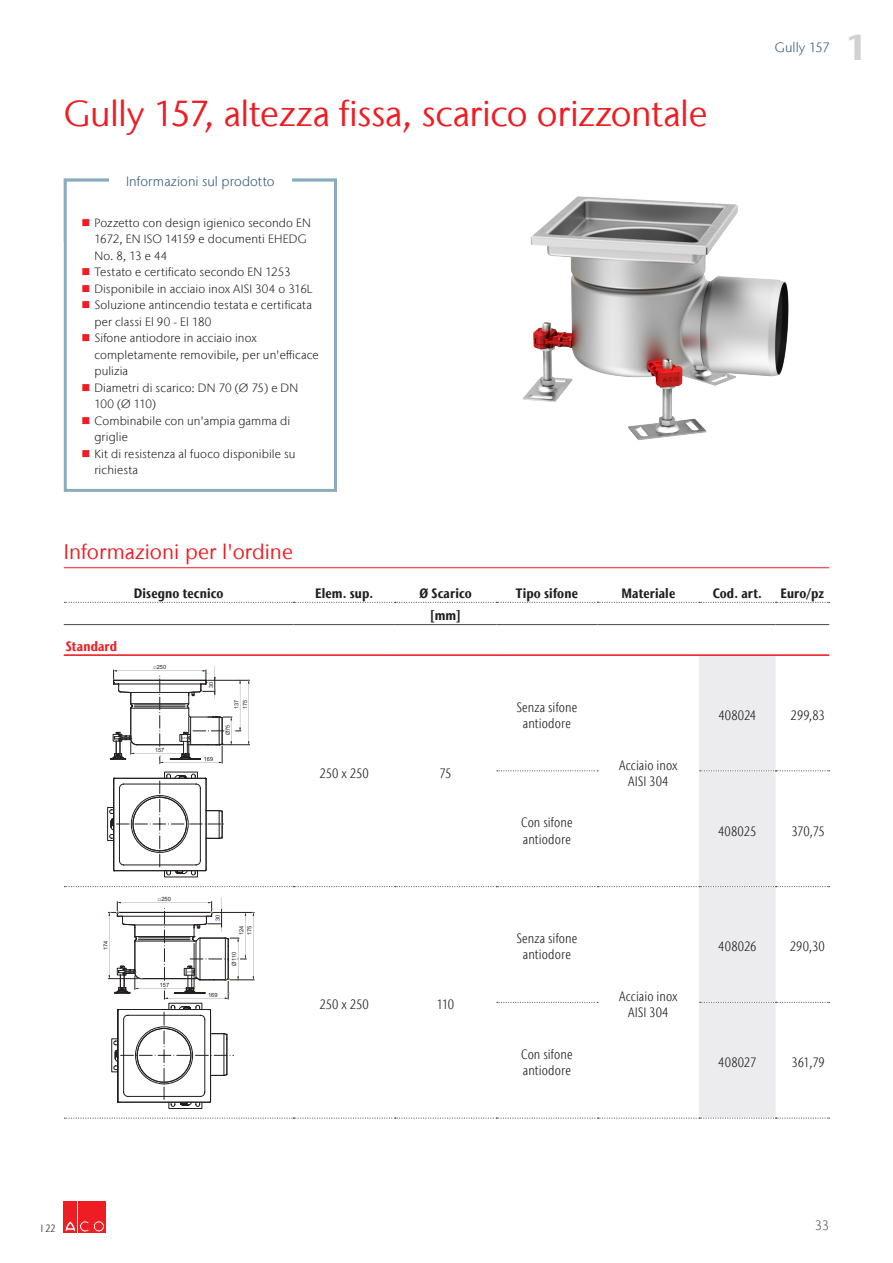
<style>
.page{position:relative;width:893px;height:1263px;background:#fff}
.page>*{position:absolute;margin:0;border:0;box-sizing:border-box;transform-origin:0 0}
.title1_across_it{font:36px "Stone Sans IIITC Com";letter-spacing:-.01em;color:#ee1d23}
.t1{font:700 36px "Stone Sans IIITC Com";color:#d1d2d4}
.title2_it{font:21px "Stone Sans IIITC Com";color:#ee1d23}
.testoTabella_C_it{font:300 condensed 13.5px/16.2px "Stone Sans IIITC Com";letter-spacing:.005em;color:#231f20;text-align:center}
.testataTabella_C_it{font:700 condensed 13.5px "Stone Sans IIITC Com";letter-spacing:.01em;color:#231f20}
.t2{font:300 13.5px "Stone Sans IIITC Com";letter-spacing:.005em;color:#335875}
.codice_it{font:300 condensed 13.5px "Stone Sans IIITC Com";letter-spacing:.015em;color:#231f20}
.testoTabella_R_it{font:300 condensed 13.5px "Stone Sans IIITC Com";color:#231f20}
.raggruppamento_it{font:700 condensed 13.5px "Stone Sans IIITC Com";letter-spacing:.01em;color:#ee1d23}
.t3{font:300 13.5px "Stone Sans IIITC Com";color:#57585a}
.t4{font:300 12px/16.5px "Stone Sans IIITC Com";letter-spacing:.01em;color:#231f20}
.t5{font:300 condensed 10.5px "Stone Sans IIITC Com";color:#231f20}
.t6{font:5.85px "Arial";color:#231f20}
.t7{font:5.7px/8.7px "Arial";color:#231f20}
</style>
<div class="page">
<div style="left:64px;top:1201px;width:13px;height:32px;background:#ee1d23"></div>
<div style="left:78px;top:1201px;width:13px;height:32px;background:#ee1d23"></div>
<svg style="left:65px;top:1221px;width:24px;height:11px"></svg>
<div style="left:92px;top:1201px;width:13px;height:32px;background:#ee1d23"></div>
<svg style="left:93px;top:1221px;width:11px;height:11px"></svg>
<div style="left:93px;top:1221px;width:12px;height:11px;border:1px solid #ee1d23;border-radius:50%"></div>
<div style="left:95px;top:1223px;width:7px;height:7px;background:#ee1d23;border-radius:50%"></div>
<div style="left:95px;top:1223px;width:7px;height:7px;border:1px solid #ee1d23;border-radius:50%"></div>
<hr style="left:64px;top:567px;width:765px;height:1px;background:#ee1d23">
<svg style="left:64px;top:602px;width:766px;height:1px"></svg>
<hr style="left:64px;top:624px;width:229px;height:1px;background:#57585a">
<hr style="left:293px;top:624px;width:102px;height:1px;background:#57585a">
<hr style="left:395px;top:624px;width:101px;height:1px;background:#57585a">
<hr style="left:496px;top:624px;width:102px;height:1px;background:#57585a">
<hr style="left:598px;top:624px;width:101px;height:1px;background:#57585a">
<hr style="left:699px;top:624px;width:77px;height:1px;background:#57585a">
<hr style="left:776px;top:624px;width:53px;height:1px;background:#57585a">
<hr style="left:64px;top:654px;width:229px;height:2px;background:#ee1d23">
<hr style="left:293px;top:654px;width:102px;height:2px;background:#ee1d23">
<hr style="left:395px;top:654px;width:101px;height:2px;background:#ee1d23">
<hr style="left:496px;top:654px;width:102px;height:2px;background:#ee1d23">
<hr style="left:598px;top:654px;width:101px;height:2px;background:#ee1d23">
<hr style="left:699px;top:654px;width:77px;height:2px;background:#ee1d23">
<hr style="left:776px;top:654px;width:53px;height:2px;background:#ee1d23">
<svg style="left:64px;top:655px;width:766px;height:464px"></svg>
<img style="left:522px;top:196px;width:267px;height:244px">
<div style="left:64px;top:179px;width:273px;height:313px;border:3px solid #8aacbc"></div>
<div style="left:109px;top:172px;width:183px;height:22px;background:#fff"></div>
<p class="title1_across_it" style="left:64px;top:91px;width:645px">Gully 157, altezza fissa, scarico orizzontale</p>
<p class="t2" style="left:126px;top:173px;width:150px">Informazioni sul prodotto</p>
<p class="t4" style="left:94px;top:214px;width:218px">Pozzetto con design igienico secondo EN<br>1672, EN ISO 14159 e documenti EHEDG<br>No. 8, 13 e 44</p>
<p class="t4" style="left:94px;top:263px;width:198px">Testato e certificato secondo EN 1253</p>
<p class="t4" style="left:94px;top:280px;width:220px">Disponibile in acciaio inox AISI 304 o 316L</p>
<p class="t4" style="left:94px;top:296px;width:219px">Soluzione antincendio testata e certificata per classi El 90 - El 180</p>
<p class="t4" style="left:94px;top:329px;width:226px">Sifone antiodore in acciaio inox completamente removibile, per un'efficace pulizia</p>
<p class="t4" style="left:94px;top:379px;width:205px">Diametri di scarico: DN 70 (Ø 75) e DN<br>100 (Ø 110)</p>
<p class="t4" style="left:94px;top:412px;width:197px">Combinabile con un'ampia gamma di griglie</p>
<p class="t4" style="left:94px;top:445px;width:203px">Kit di resistenza al fuoco disponibile su richiesta</p>
<p class="t2" style="left:775px;top:39px;width:56px">Gully 157</p>
<h1 class="t1" style="left:845px;top:24px;width:24px">1</h1>
<p class="title2_it" style="left:64px;top:538px;width:231px">Informazioni per l'ordine</p>
<p class="testataTabella_C_it" style="left:134px;top:585px;width:91px">Disegno tecnico</p>
<p class="testataTabella_C_it" style="left:315px;top:585px;width:60px">Elem. sup.</p>
<p class="testataTabella_C_it" style="left:419px;top:585px;width:54px">Ø Scarico</p>
<p class="testataTabella_C_it" style="left:516px;top:585px;width:64px">Tipo sifone</p>
<p class="testataTabella_C_it" style="left:621px;top:585px;width:55px">Materiale</p>
<p class="testataTabella_C_it" style="left:713px;top:585px;width:51px">Cod. art.</p>
<p class="testataTabella_C_it" style="left:780px;top:585px;width:45px">Euro/pz</p>
<p class="testataTabella_C_it" style="left:430px;top:607px;width:33px">[mm]</p>
<p class="raggruppamento_it" style="left:66px;top:637px;width:53px">Standard</p>
<p class="t7" style="left:153px;top:663px;width:14px">□250</p>
<p class="t7" style="left:155px;top:746px;width:11px">157</p>
<p class="t7" style="left:207px;top:688px;width:8px;rotate:-90deg">30</p>
<p class="t7" style="left:204px;top:754px;width:11px">169</p>
<p class="t7" style="left:232px;top:709px;width:11px;rotate:-90deg">137<br>175</p>
<p class="t7" style="left:223px;top:735px;width:12px;rotate:-90deg">Ø75</p>
<p class="t6" style="left:102px;top:950px;width:11px;rotate:-90deg">174</p>
<p class="t6" style="left:158px;top:895px;width:14px">□250</p>
<p class="t6" style="left:160px;top:981px;width:11px">157</p>
<p class="t6" style="left:214px;top:921px;width:8px;rotate:-90deg">30</p>
<p class="t6" style="left:208px;top:991px;width:11px">169</p>
<p class="t6" style="left:246px;top:935px;width:11px;rotate:-90deg">175</p>
<p class="t6" style="left:238px;top:935px;width:11px;rotate:-90deg">124</p>
<p class="t6" style="left:230px;top:965px;width:15px;rotate:-90deg">Ø110</p>
<p class="testoTabella_C_it" style="left:319px;top:765px;width:51px">250 x 250</p>
<p class="testoTabella_C_it" style="left:439px;top:765px;width:14px">75</p>
<p class="testoTabella_C_it" style="left:319px;top:996px;width:51px">250 x 250</p>
<p class="testoTabella_C_it" style="left:437px;top:996px;width:19px">110</p>
<p class="testoTabella_C_it" style="left:516px;top:699px;width:63px">Senza sifone antiodore</p>
<p class="testoTabella_C_it" style="left:521px;top:815px;width:53px">Con sifone</p>
<p class="testoTabella_C_it" style="left:523px;top:831px;width:49px">antiodore</p>
<p class="testoTabella_C_it" style="left:516px;top:930px;width:63px">Senza sifone antiodore</p>
<p class="testoTabella_C_it" style="left:521px;top:1046px;width:53px">Con sifone</p>
<p class="testoTabella_C_it" style="left:523px;top:1062px;width:49px">antiodore</p>
<p class="testoTabella_C_it" style="left:619px;top:757px;width:60px">Acciaio inox</p>
<p class="testoTabella_C_it" style="left:628px;top:773px;width:42px">AISI 304</p>
<p class="codice_it" style="left:718px;top:707px;width:39px">408024</p>
<p class="testoTabella_R_it" style="left:791px;top:707px;width:36px">299,83</p>
<p class="codice_it" style="left:718px;top:823px;width:40px">408025</p>
<p class="testoTabella_R_it" style="left:791px;top:823px;width:35px">370,75</p>
<p class="testoTabella_C_it" style="left:619px;top:988px;width:60px">Acciaio inox</p>
<p class="testoTabella_C_it" style="left:628px;top:1004px;width:42px">AISI 304</p>
<p class="codice_it" style="left:718px;top:938px;width:40px">408026</p>
<p class="testoTabella_R_it" style="left:790px;top:938px;width:37px">290,30</p>
<p class="codice_it" style="left:718px;top:1054px;width:40px">408027</p>
<p class="testoTabella_R_it" style="left:791px;top:1054px;width:35px">361,79</p>
<p class="t5" style="left:41px;top:1221px;width:16px">I 22</p>
<p class="t3" style="left:815px;top:1217px;width:16px">33</p>
</div>
